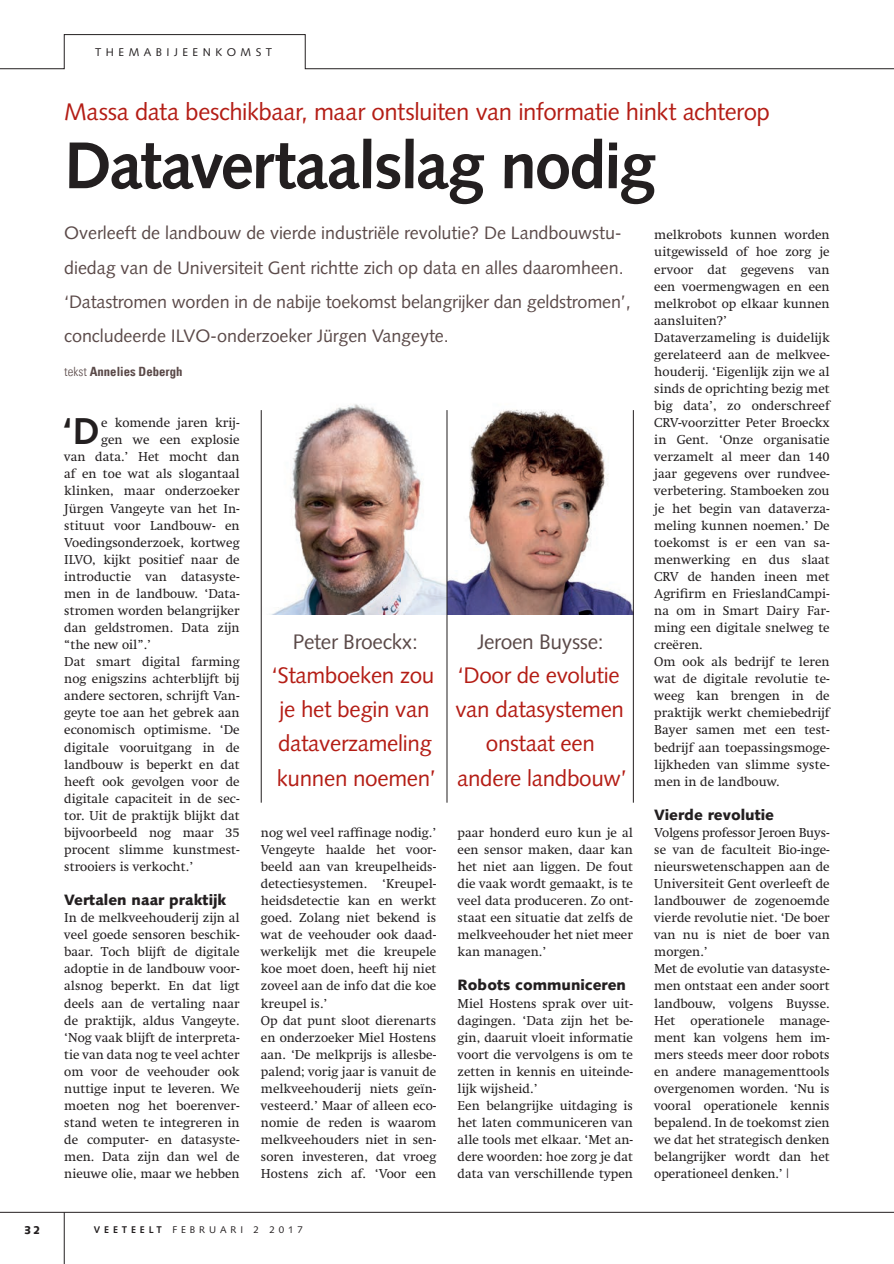
<style>
.page{position:relative;width:894px;height:1264px;background:#fff}
.page>*{position:absolute;margin:0;border:0;box-sizing:border-box;transform-origin:0 0}
.t1{font:700 66px "Syntax LT Pro";letter-spacing:-.035em;color:#231f20}
.t2{font:700 37.35px "Syntax LT Pro";color:#231f20}
.t3{font:24px "Syntax LT Pro";letter-spacing:-.02em;color:#b41d15}
.t4{font:22.5px/34.2px "Syntax LT Pro";letter-spacing:-.015em;color:#b41d15;text-align:center}
.t5{font:21px "Syntax LT Pro";letter-spacing:-.015em;color:#5b4a49}
.t6{font:18px/34.2px "Syntax LT Pro";letter-spacing:-.005em;color:#5b4a49}
.t7{font:900 15px "Syntax LT Pro";color:#231f20}
.t8{font:13.2px/17.1px "Swift LT Pro";color:#231f20}
.t9{font:12.75px "Univers Com 67 Bold Cond";color:#5b4a49}
.t10{font:11.25px "Syntax LT Pro";color:#231f20}
.t11{font:900 11.25px "Syntax LT Pro";color:#231f20}
.t12{font:9.75px "Syntax LT Pro";color:#231f20}
.s1{font-family:"Univers Com 47 Light Cond"}
.s2{font-weight:700}
.s3{font-family:"Univers LT Pro 45";font-weight:300}
</style>
<div class="page">
<img style="left:270px;top:404px;width:363px;height:211px">
<hr style="left:261px;top:410px;width:1px;height:393px;background:#231f20">
<hr style="left:633px;top:410px;width:1px;height:393px;background:#231f20">
<hr style="left:447px;top:410px;width:1px;height:393px;background:#231f20">
<svg style="left:0;top:34px;width:894px;height:35px"></svg>
<svg style="left:0;top:1211px;width:894px;height:53px"></svg>
<hr style="left:64px;top:1212px;width:1px;height:52px;background:#231f20">
<p class="t10" style="left:95px;top:45px;width:178px">THEMABIJEENKOMST</p>
<h3 class="t3" style="left:64px;top:97px;width:707px">Massa data beschikbaar, maar ontsluiten van informatie hinkt achterop</h3>
<h1 class="t1" style="left:64px;top:127px;width:593px">Datavertaalslag nodig</h1>
<p class="t6" style="left:64px;top:216px;width:568px">Overleeft de landbouw de vierde industriële revolutie? De Landbouwstu&shy;diedag van de Universiteit Gent richtte zich op data en alles daaromheen. ‘Datastromen worden in de nabĳe toekomst belangrĳker dan geldstromen’, concludeerde ILVO-onderzoeker Jürgen Vangeyte.</p>
<p class="t9" style="left:64px;top:364px;width:120px"><span class="s1">tekst</span> Annelies Debergh</p>
<h2 class="t2" style="left:63px;top:409px;width:39px">‘D</h2>
<p class="t8" style="left:101px;top:414px;width:140px">e komende jaren krĳ-</p>
<p class="t8" style="left:101px;top:431px;width:140px">gen we een explosie</p>
<p class="t8" style="left:64px;top:448px;width:177px">van data.’ Het mocht dan</p>
<p class="t8" style="left:64px;top:465px;width:177px">af en toe wat als slogantaal</p>
<p class="t8" style="left:64px;top:482px;width:177px">klinken, maar onderzoeker</p>
<p class="t8" style="left:64px;top:499px;width:177px">Jürgen Vangeyte van het In-</p>
<p class="t8" style="left:64px;top:516px;width:177px">stituut voor Landbouw- en</p>
<p class="t8" style="left:64px;top:534px;width:177px">Voedingsonderzoek, kortweg</p>
<p class="t8" style="left:64px;top:551px;width:177px">ILVO, kĳkt positief naar de</p>
<p class="t8" style="left:64px;top:568px;width:177px">introductie van datasyste-</p>
<p class="t8" style="left:64px;top:585px;width:177px">men in de landbouw. ‘Data-</p>
<p class="t8" style="left:64px;top:602px;width:177px">stromen worden belangrĳker</p>
<p class="t8" style="left:64px;top:619px;width:177px">dan geldstromen. Data zĳn</p>
<p class="t8" style="left:64px;top:636px;width:88px">“the new oil”.’</p>
<p class="t8" style="left:64px;top:653px;width:177px">Dat smart digital farming</p>
<p class="t8" style="left:64px;top:670px;width:177px">nog enigszins achterblĳft bĳ</p>
<p class="t8" style="left:64px;top:687px;width:177px">andere sectoren, schrĳft Van-</p>
<p class="t8" style="left:64px;top:704px;width:177px">geyte toe aan het gebrek aan</p>
<p class="t8" style="left:64px;top:721px;width:177px">economisch optimisme. ‘De</p>
<p class="t8" style="left:64px;top:738px;width:177px">digitale vooruitgang in de</p>
<p class="t8" style="left:64px;top:755px;width:177px">landbouw is beperkt en dat</p>
<p class="t8" style="left:64px;top:772px;width:177px">heeft ook gevolgen voor de</p>
<p class="t8" style="left:64px;top:790px;width:177px">digitale capaciteit in de sec-</p>
<p class="t8" style="left:64px;top:807px;width:177px">tor. Uit de praktĳk blĳkt dat</p>
<p class="t8" style="left:64px;top:824px;width:177px">bĳvoorbeeld nog maar 35</p>
<p class="t8" style="left:64px;top:841px;width:177px">procent slimme kunstmest-</p>
<p class="t8" style="left:64px;top:858px;width:131px">strooiers is verkocht.’</p>
<p class="t7" style="left:64px;top:891px;width:164px">Vertalen naar praktĳk</p>
<p class="t8" style="left:64px;top:909px;width:177px;text-align:justify">In de melkveehouderĳ zĳn al veel goede sensoren beschik&shy;baar. Toch blĳft de digitale adoptie in de landbouw voor&shy;alsnog beperkt. En dat ligt deels aan de vertaling naar de praktĳk, aldus Vangeyte. ‘Nog vaak blĳft de interpreta&shy;tie van data nog te veel achter om voor de veehouder ook nuttige input te leveren. We moeten nog het boerenver&shy;stand weten te integreren in de computer- en datasyste&shy;men. Data zĳn dan wel de nieuwe olie, maar we hebben</p>
<h3 class="t5" style="left:293px;top:629px;width:127px">Peter Broeckx:</h3>
<h3 class="t4" style="left:271px;top:658px;width:166px;text-align:left">‘Stamboeken zou je het begin van dataverzameling kunnen noemen’</h3>
<h3 class="t5" style="left:477px;top:629px;width:128px">Jeroen Buysse:</h3>
<h3 class="t4" style="left:455px;top:658px;width:173px">‘Door de evolutie van datasystemen onstaat een andere landbouw’</h3>
<p class="t8" style="left:261px;top:824px;width:177px">nog wel veel raffinage nodig.’<br>Vengeyte haalde het voor&shy;beeld aan van kreupelheids&shy;detectiesystemen. ‘Kreupel&shy;heidsdetectie kan en werkt goed. Zolang niet bekend is wat de veehouder ook daad&shy;werkelĳk met die kreupele koe moet doen, heeft hĳ niet zoveel aan de info dat die koe kreupel is.’<br>Op dat punt sloot dierenarts en onderzoeker Miel Hostens aan. ‘De melkprĳs is allesbe&shy;palend; vorig jaar is vanuit de melkveehouderĳ niets geïn&shy;vesteerd.’ Maar of alleen eco&shy;nomie de reden is waarom melkveehouders niet in sen&shy;soren investeren, dat vroeg<br>Hostens zich af. ‘Voor een</p>
<p class="t8" style="left:458px;top:824px;width:177px;text-align:justify">paar honderd euro kun je al een sensor maken, daar kan het niet aan liggen. De fout die vaak wordt gemaakt, is te veel data produceren. Zo ont&shy;staat een situatie dat zelfs de melkveehouder het niet meer kan managen.’</p>
<p class="t7" style="left:458px;top:976px;width:170px">Robots communiceren</p>
<p class="t8" style="left:458px;top:994px;width:177px">Miel Hostens sprak over uit&shy;dagingen. ‘Data zĳn het be&shy;gin, daaruit vloeit informatie voort die vervolgens is om te zetten in kennis en uiteinde&shy;lĳk wĳsheid.’<br>Een belangrĳke uitdaging is het laten communiceren van alle tools met elkaar. ‘Met an&shy;dere woorden: hoe zorg je dat data van verschillende typen</p>
<p class="t11" style="left:24px;top:1223px;width:18px">32</p>
<p class="t12" style="left:94px;top:1224px;width:211px"><span class="s2">VEETEELT</span> FEBRUARI 2 2017</p>
<p class="t8" style="left:654px;top:226px;width:177px">melkrobots kunnen worden uitgewisseld of hoe zorg je ervoor dat gegevens van een voermengwagen en een melkrobot op elkaar kunnen aansluiten?’<br>Dataverzameling is duidelĳk gerelateerd aan de melkvee&shy;houderĳ. ‘Eigenlĳk zĳn we al sinds de oprichting bezig met big data’, zo onderschreef<br>CRV-voorzitter Peter Broeckx in Gent. ‘Onze organisatie verzamelt al meer dan 140 jaar gegevens over rundvee&shy;verbetering. Stamboeken zou je het begin van dataverza&shy;meling kunnen noemen.’ De toekomst is er een van sa&shy;menwerking en dus slaat<br>CRV de handen ineen met<br>Agrifirm en FrieslandCampi&shy;na om in Smart Dairy Far&shy;ming een digitale snelweg te creëren.<br>Om ook als bedrĳf te leren wat de digitale revolutie te&shy;weeg kan brengen in de praktĳk werkt chemiebedrĳf<br>Bayer samen met een test&shy;bedrĳf aan toepassingsmoge&shy;lĳkheden van slimme syste&shy;men in de landbouw.</p>
<p class="t7" style="left:654px;top:805px;width:121px">Vierde revolutie</p>
<p class="t8" style="left:654px;top:824px;width:177px">Volgens professor Jeroen Buys&shy;se van de faculteit Bio-inge&shy;nieurswetenschappen aan de<br>Universiteit Gent overleeft de landbouwer de zogenoemde vierde revolutie niet. ‘De boer van nu is niet de boer van morgen.’<br>Met de evolutie van datasyste&shy;men ontstaat een ander soort landbouw, volgens Buysse.<br>Het operationele manage&shy;ment kan volgens hem im&shy;mers steeds meer door robots en andere managementtools overgenomen worden. ‘Nu is vooral operationele kennis bepalend. In de toekomst zien we dat het strategisch denken belangrĳker wordt dan het operationeel denken.’ <span class="s3">l</span></p>
</div>
